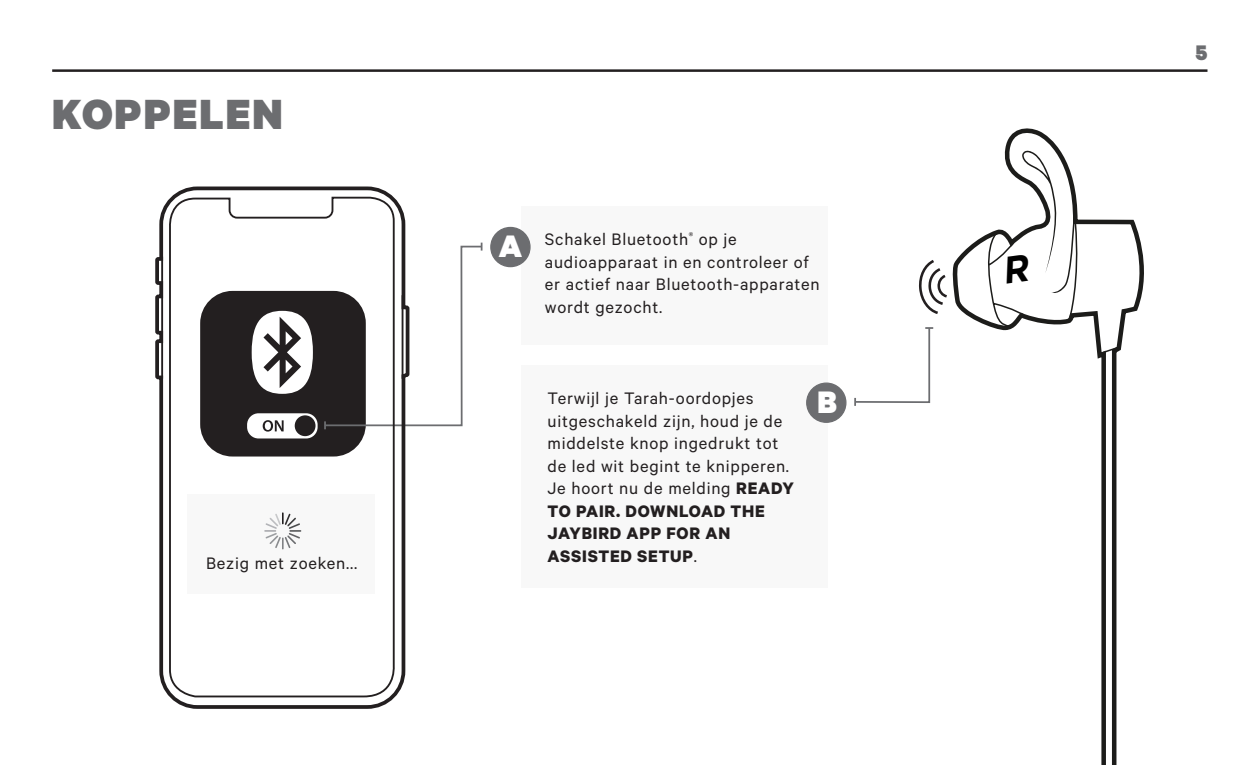
<style>
.page{position:relative;width:1260px;height:765px;background:#fff}
.page>*{position:absolute;margin:0;border:0;box-sizing:border-box;transform-origin:0 0}
.t1{font:900 47.5px "Calibre";letter-spacing:.04em;color:#6c6d70}
.t2{font:900 35px "Calibre";color:#fff}
.t3{font:900 23.75px "Calibre";color:#6c6d70}
.t4{font:18.75px/22.5px "Calibre";letter-spacing:.04em;color:#231f20}
.s1{font-weight:700}
</style>
<div class="page">
<hr style="left:52px;top:69px;width:1155px;height:3px;background:#231f20">
<div style="left:521px;top:206px;width:306px;height:139px;background:#f8f8f8"></div>
<div style="left:521px;top:365px;width:306px;height:223px;background:#f8f8f8"></div>
<div style="left:491px;top:227px;width:39px;height:40px;background:#6c6d70;border-radius:50%"></div>
<div style="left:490px;top:227px;width:41px;height:40px;border:1px solid #6c6d70;border-radius:50%"></div>
<svg style="left:854px;top:327px;width:79px;height:79px"></svg>
<svg style="left:411px;top:243px;width:72px;height:184px"></svg>
<svg style="left:155px;top:186px;width:256px;height:523px"></svg>
<svg style="left:160px;top:196px;width:244px;height:502px"></svg>
<div style="left:807px;top:383px;width:39px;height:39px;background:#6c6d70;border-radius:50%"></div>
<div style="left:806px;top:383px;width:41px;height:40px;border:1px solid #6c6d70;border-radius:50%"></div>
<svg style="left:919px;top:260px;width:28px;height:54px"></svg>
<svg style="left:952px;top:128px;width:192px;height:637px"></svg>
<svg style="left:985px;top:150px;width:136px;height:206px"></svg>
<p class="t1" style="left:52px;top:84px;width:232px">KOPPELEN</p>
<p class="t4" style="left:206px;top:551px;width:153px">Bezig met zoeken...</p>
<p class="t2" style="left:499px;top:224px;width:25px">A</p>
<p class="t4" style="left:545px;top:227px;width:276px">Schakel Bluetooth<sup>®</sup> op je audioapparaat in en controleer of er actief naar Bluetooth-apparaten wordt gezocht.</p>
<p class="t4" style="left:548px;top:387px;width:248px">Terwijl je Tarah-oordopjes uitgeschakeld zijn, houd je de middelste knop ingedrukt tot de led wit begint te knipperen.<br>Je hoort nu de melding <span class="s1">READY<br>TO PAIR. DOWNLOAD THE<br>JAYBIRD APP FOR AN<br>ASSISTED SETUP</span>.</p>
<p class="t2" style="left:817px;top:380px;width:21px">B</p>
<p class="t3" style="left:1195px;top:38px;width:14px">5</p>
</div>
